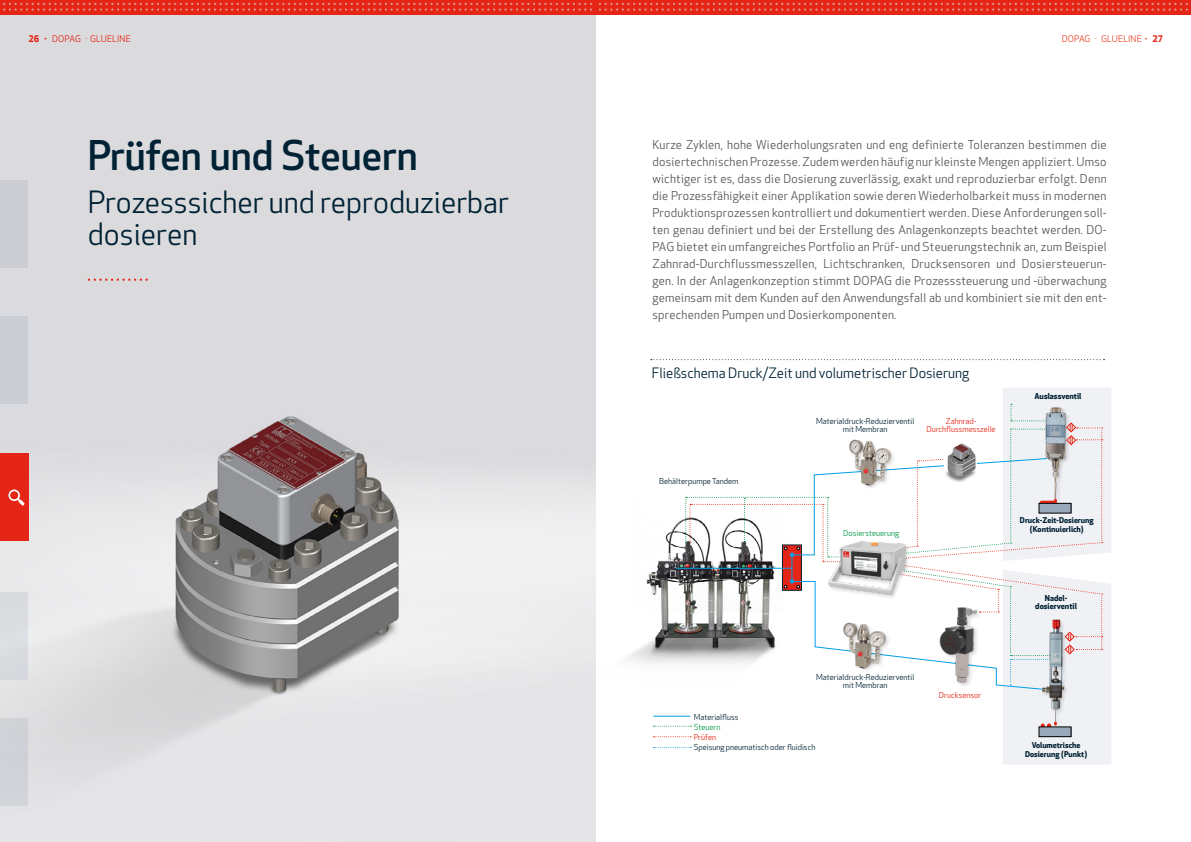
<style>
.page{position:relative;width:1191px;height:842px;background:#fff}
.page>*{position:absolute;margin:0;border:0;box-sizing:border-box;transform-origin:0 0}
.t1{font:500 40px "Apex New";color:#002234}
.t2{font:30px/32px "Apex New";color:#002234}
.t3{font:14px "Apex New";color:#002234}
.t4{font:12px/17px "Apex New";letter-spacing:.02em;color:#575756;text-align:justify}
.t5{font:9px "Apex New";letter-spacing:.005em;color:#e42313}
.t6{font:9px "Apex New";letter-spacing:.005em;color:#e84226}
.t7{font:8px/8px "Apex New";color:#002234;text-align:center}
.t8{font:8px/8px "Apex New";color:#e42313;text-align:center}
.t9{font:700 8px/8px "Apex New";color:#002234;text-align:center}
.t10{font:8px "Apex New";color:#009642}
.t11{font:700 7.8px/8.9px "Apex New";color:#002234;text-align:center}
.s1{font-weight:700}
.s2{font-weight:700;color:#e52616}
</style>
<div class="page">
<div style="left:0;top:15px;width:595px;height:270px;background:#dbdadd"></div>
<img style="left:0;top:285px;width:595px;height:557px">
<img style="left:627px;top:572px;width:26px;height:92px">
<div style="left:0;top:317px;width:28px;height:87px;background:#cbcdd5"></div>
<div style="left:0;top:592px;width:28px;height:87px;background:#d9dce0"></div>
<div style="left:0;top:719px;width:28px;height:87px;background:#d0d2d8"></div>
<div style="left:0;top:180px;width:28px;height:88px;background:#cbcdd3"></div>
<svg style="left:88px;top:279px;width:60px;height:2px"></svg>
<div style="left:0;top:453px;width:28px;height:87px;background:#e52616"></div>
<svg style="left:651px;top:359px;width:453px;height:1px"></svg>
<svg style="left:653px;top:388px;width:458px;height:376px"></svg>
<img style="left:1026px;top:612px;width:49px;height:117px">
<img style="left:919px;top:587px;width:78px;height:117px">
<svg style="left:8px;top:489px;width:17px;height:17px"></svg>
<img style="left:944px;top:441px;width:33px;height:48px">
<div style="left:595px;top:0;width:596px;height:15px;background:#e52616"></div>
<div style="left:0;top:0;width:595px;height:15px;background:#e52616"></div>
<svg style="left:599px;top:3px;width:589px;height:8px"></svg>
<svg style="left:3px;top:3px;width:589px;height:8px"></svg>
<p class="t5" style="left:28px;top:33px;width:104px"><span class="s1">26 ·</span> DOPAG · GLUELINE</p>
<p class="t6" style="left:1061px;top:33px;width:102px">DOPAG · GLUELINE <span class="s1">·</span> <span class="s2">27</span></p>
<h1 class="t1" style="left:88px;top:128px;width:331px">Prüfen und Steuern</h1>
<h2 class="t2" style="left:88px;top:186px;width:422px">Prozesssicher und reproduzierbar dosieren</h2>
<p class="t4" style="left:652px;top:136px;width:456px">Kurze Zyklen, hohe Wiederholungsraten und eng definierte Toleranzen bestimmen die dosiertechnischen Prozesse. Zudem werden häufig nur kleinste Mengen appliziert. Umso wichtiger ist es, dass die Dosierung zuverlässig, exakt und reproduzierbar erfolgt. Denn die Prozessfähigkeit einer Applikation sowie deren Wiederholbarkeit muss in modernen Produktionsprozessen kontrolliert und dokumentiert werden. Diese Anforderungen soll&shy;ten genau definiert und bei der Erstellung des Anlagenkonzepts beachtet werden. DO-PAG bietet ein umfangreiches Portfolio an Prüf- und Steuerungstechnik an, zum Beispiel Zahnrad-Durchflussmesszellen, Lichtschranken, Drucksensoren und Dosiersteuerun&shy;gen. In der Anlagenkonzeption stimmt DOPAG die Prozesssteuerung und -überwachung gemeinsam mit dem Kunden auf den Anwendungsfall ab und kombiniert sie mit den ent&shy;sprechenden Pumpen und Dosierkomponenten.</p>
<p class="t3" style="left:652px;top:364px;width:319px">Fließschema Druck/Zeit und volumetrischer Dosierung</p>
<p class="t7" style="left:659px;top:477px;width:81px">Behälterpumpe Tandem</p>
<p class="t7" style="left:816px;top:417px;width:100px">Materialdruck-Reduzierventil mit Membran</p>
<p class="t8" style="left:926px;top:417px;width:71px">Zahnrad-<br>Durchflussmesszelle</p>
<p class="t10" style="left:843px;top:528px;width:57px">Dosiersteuerung</p>
<p class="t9" style="left:1034px;top:392px;width:48px">Auslassventil</p>
<p class="t11" style="left:1020px;top:515px;width:75px">Druck-Zeit-Dosierung (Kontinuierlich)</p>
<p class="t9" style="left:1035px;top:594px;width:43px">Nadel&shy;dosierventil</p>
<p class="t7" style="left:816px;top:673px;width:100px">Materialdruck-Reduzierventil mit Membran</p>
<p class="t7" style="left:693px;top:713px;width:46px">Materialfluss</p>
<p class="t10" style="left:693px;top:722px;width:28px">Steuern</p>
<p class="t8" style="left:693px;top:733px;width:24px">Prüfen</p>
<p class="t7" style="left:693px;top:743px;width:123px">Speisung pneumatisch oder fluidisch</p>
<p class="t8" style="left:939px;top:691px;width:44px">Drucksensor</p>
<p class="t11" style="left:1025px;top:741px;width:64px">Volumetrische<br>Dosierung (Punkt)</p>
</div>
